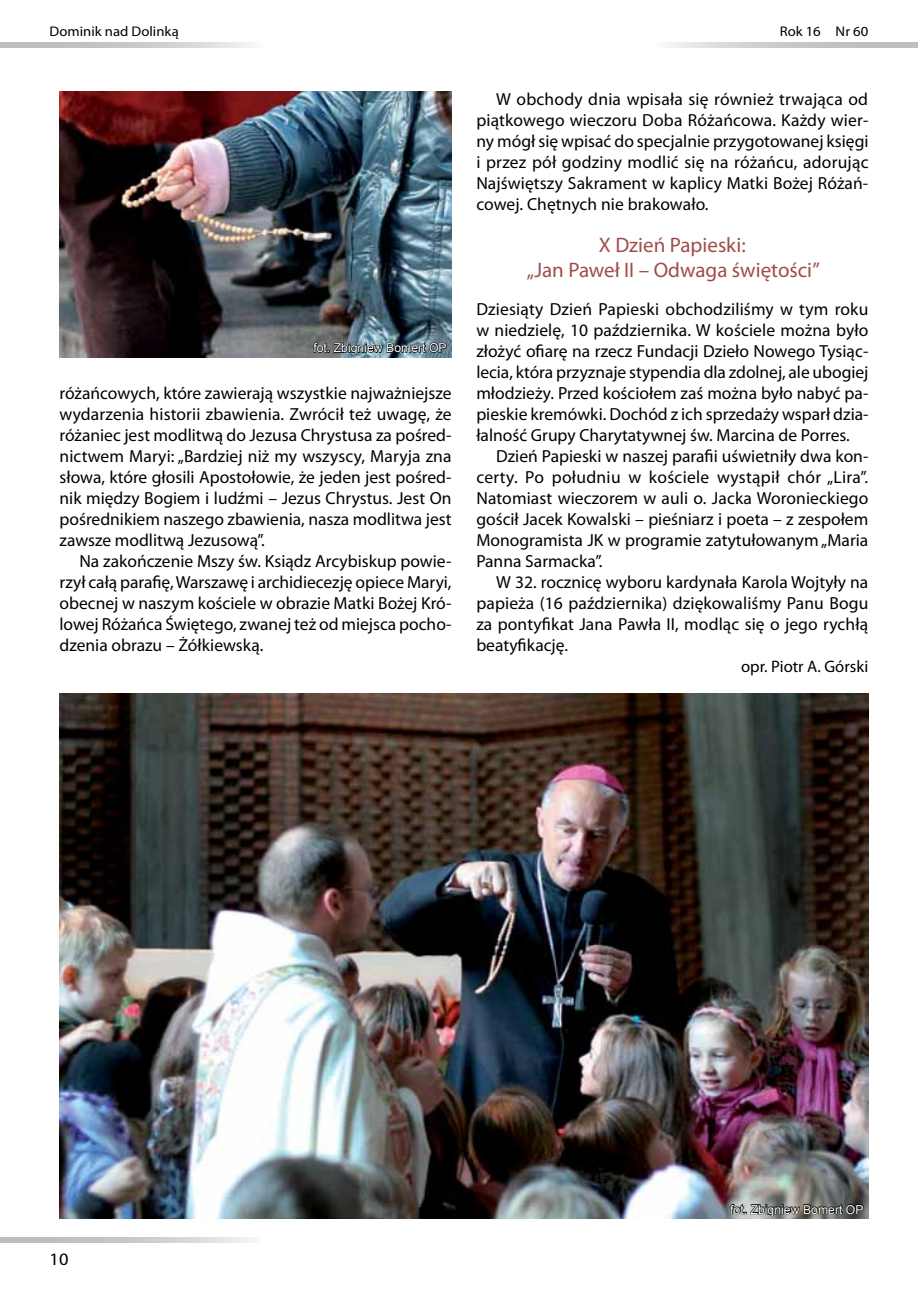
<style>
.page{position:relative;width:918px;height:1290px;background:#fff}
.page>*{position:absolute;margin:0;border:0;box-sizing:border-box;transform-origin:0 0}
.t1{font:21px/25.2px "Myriad Pro";color:#a04c4b;text-align:center}
.t2{font:17.5px/21px "Myriad Pro";color:#000;text-align:justify}
.t3{font:17.5px "Myriad Pro";color:#000;scale:1.05 1}
.t4{font:16.62px "Myriad Pro";color:#000}
.t5{font:14px "Myriad Pro";color:#000;scale:1.05 1}
.t6{font:12.25px "Arial";color:#fff}
</style>
<div class="page">
<img style="left:60px;top:693px;width:808px;height:525px">
<svg style="left:729px;top:1203px;width:135px;height:16px;background:#565755"></svg>
<img style="left:60px;top:92px;width:391px;height:265px">
<svg style="left:312px;top:341px;width:136px;height:17px;background:#4c5b63"></svg>
<svg style="left:25px;top:42px;width:227px;height:5px"></svg>
<div style="left:0;top:42px;width:25px;height:5px;background:#bcbec0"></div>
<svg style="left:25px;top:1238px;width:227px;height:5px"></svg>
<div style="left:0;top:1238px;width:25px;height:5px;background:#bcbec0"></div>
<svg style="left:667px;top:42px;width:251px;height:5px"></svg>
<p class="t5" style="left:50px;top:22px;width:124px">Dominik nad Dolinką</p>
<p class="t6" style="left:313px;top:340px;width:135px">fot. Zbigniew Bomert OP</p>
<p class="t2" style="left:60px;top:382px;width:394px">różańcowych, które zawierają wszystkie najważniejsze wydarzenia historii zbawienia. Zwrócił też uwagę, że różaniec jest modlitwą do Jezusa Chrystusa za pośred&shy;nictwem Maryi: „Bardziej niż my wszyscy, Maryja zna słowa, które głosili Apostołowie, że jeden jest pośred&shy;nik między Bogiem i ludźmi – Jezus Chrystus. Jest On pośrednikiem naszego zbawienia, nasza modlitwa jest zawsze modlitwą Jezusową”.</p>
<p class="t2" style="left:60px;top:550px;width:393px;text-indent:20px">Na zakończenie Mszy św. Ksiądz Arcybiskup powie&shy;rzył całą parafię, Warszawę i archidiecezję opiece Maryi, obecnej w naszym kościele w obrazie Matki Bożej Kró&shy;lowej Różańca Świętego, zwanej też od miejsca pocho&shy;dzenia obrazu – Żółkiewską.</p>
<p class="t5" style="left:779px;top:22px;width:86px">Rok 16 Nr 60</p>
<p class="t2" style="left:476px;top:88px;width:394px;text-indent:20px">W obchody dnia wpisała się również trwająca od piątkowego wieczoru Doba Różańcowa. Każdy wier&shy;ny mógł się wpisać do specjalnie przygotowanej księgi i przez pół godziny modlić się na różańcu, adorując Najświętszy Sakrament w kaplicy Matki Bożej Różań&shy;cowej. Chętnych nie brakowało.</p>
<p class="t1" style="left:527px;top:232px;width:294px">X Dzień Papieski:<br>„Jan Paweł II – Odwaga świętości”</p>
<p class="t2" style="left:476px;top:298px;width:394px">Dziesiąty Dzień Papieski obchodziliśmy w tym roku w niedzielę, 10 października. W kościele można było złożyć ofiarę na rzecz Fundacji Dzieło Nowego Tysiąc&shy;lecia, która przyznaje stypendia dla zdolnej, ale ubogiej młodzieży. Przed kościołem zaś można było nabyć pa&shy;pieskie kremówki. Dochód z ich sprzedaży wsparł dzia&shy;łalność Grupy Charytatywnej św. Marcina de Porres.</p>
<p class="t2" style="left:476px;top:445px;width:393px;text-indent:20px">Dzień Papieski w naszej parafii uświetniły dwa kon&shy;certy. Po południu w kościele wystąpił chór „Lira”.<br>Natomiast wieczorem w auli o. Jacka Woronieckiego gościł Jacek Kowalski – pieśniarz i poeta – z zespołem Monogramista JK w programie zatytułowanym „Maria Panna Sarmacka”.</p>
<p class="t2" style="left:476px;top:571px;width:393px;text-indent:20px">W 32. rocznicę wyboru kardynała Karola Wojtyły na papieża (16 października) dziękowaliśmy Panu Bogu za pontyfikat Jana Pawła II, modląc się o jego rychłą beatyfikację.</p>
<p class="t4" style="left:741px;top:656px;width:129px">opr. Piotr A. Górski</p>
<p class="t3" style="left:50px;top:1248px;width:19px">10</p>
<p class="t6" style="left:730px;top:1201px;width:135px">fot. Zbigniew Bomert OP</p>
</div>
